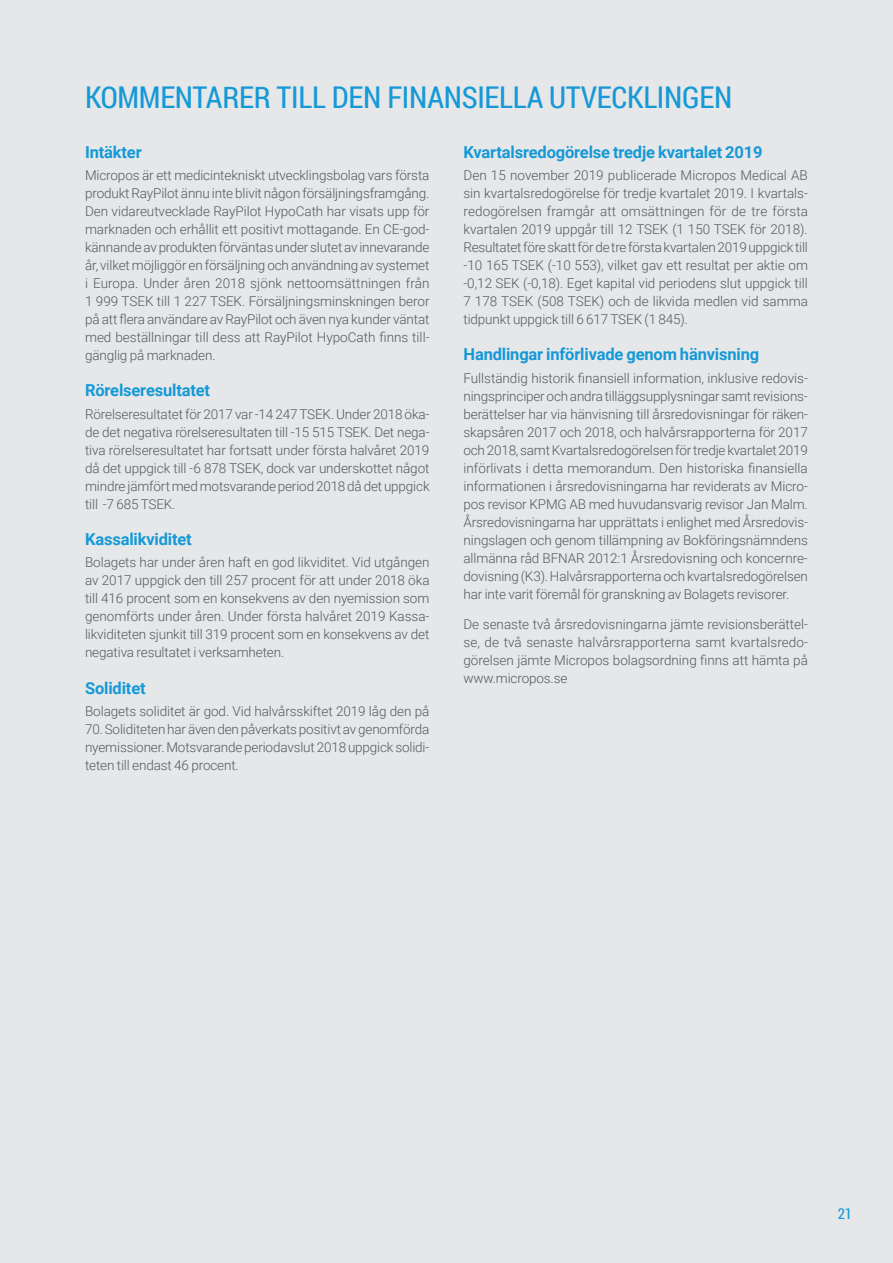
<style>
.page{position:relative;width:893px;height:1263px;background:#e6e7e9}
.page>*{position:absolute;margin:0;border:0;box-sizing:border-box;transform-origin:0 0}
.t1{font:30px "Roboto Condensed";letter-spacing:-.01em;color:#1599d7}
.t2{font:700 16.5px "Roboto";letter-spacing:-.01em;color:#1599d7}
.t3{font:15px "Roboto Condensed";color:#1599d7}
.t4{font:300 13.5px/18px "Roboto";letter-spacing:-.01em;color:#57585a;text-align:justify}
</style>
<div class="page">
<h1 class="t1" style="left:85px;top:76px;width:649px">KOMMENTARER TILL DEN FINANSIELLA UTVECKLINGEN</h1>
<p class="t2" style="left:85px;top:140px;width:58px">Intäkter</p>
<p class="t4" style="left:85px;top:166px;width:346px">Micropos är ett medicintekniskt utvecklingsbolag vars första produkt RayPilot ännu inte blivit någon försäljningsframgång.<br>Den vidareutvecklade RayPilot HypoCath har visats upp för marknaden och erhållit ett positivt mottagande. En CE-god&shy;kännande av produkten förväntas under slutet av innevarande år, vilket möjliggör en försäljning och användning av systemet i Europa. Under åren 2018 sjönk nettoomsättningen från 1 999 TSEK till 1 227 TSEK. Försäljningsminskningen beror på att flera användare av RayPilot och även nya kunder väntat med beställningar till dess att RayPilot HypoCath finns till&shy;gänglig på marknaden.</p>
<p class="t2" style="left:85px;top:379px;width:127px">Rörelseresultatet</p>
<p class="t4" style="left:85px;top:404px;width:346px">Rörelseresultatet för 2017 var -14 247 TSEK. Under 2018 öka&shy;de det negativa rörelseresultaten till -15 515 TSEK. Det nega&shy;tiva rörelseresultatet har fortsatt under första halvåret 2019 då det uppgick till -6 878 TSEK, dock var underskottet något mindre jämfört med motsvarande period 2018 då det uppgick till -7 685 TSEK.</p>
<p class="t2" style="left:85px;top:528px;width:108px">Kassalikviditet</p>
<p class="t4" style="left:85px;top:553px;width:346px">Bolagets har under åren haft en god likviditet. Vid utgången av 2017 uppgick den till 257 procent för att under 2018 öka till 416 procent som en konsekvens av den nyemission som genomförts under åren. Under första halvåret 2019 Kassa&shy;likviditeten sjunkit till 319 procent som en konsekvens av det negativa resultatet i verksamheten.</p>
<p class="t2" style="left:85px;top:676px;width:62px">Soliditet</p>
<p class="t4" style="left:85px;top:702px;width:346px">Bolagets soliditet är god. Vid halvårsskiftet 2019 låg den på</p>
<p class="t4" style="left:85px;top:720px;width:346px">70. Soliditeten har även den påverkats positivt av genomförda nyemissioner. Motsvarande periodavslut 2018 uppgick solidi&shy;teten till endast 46 procent.</p>
<p class="t2" style="left:463px;top:140px;width:301px">Kvartalsredogörelse tredje kvartalet 2019</p>
<p class="t4" style="left:463px;top:166px;width:346px">Den 15 november 2019 publicerade Micropos Medical AB sin kvartalsredogörelse för tredje kvartalet 2019. I kvartals&shy;redogörelsen framgår att omsättningen för de tre första kvartalen 2019 uppgår till 12 TSEK (1 150 TSEK för 2018).<br>Resultatet före skatt för de tre första kvartalen 2019 uppgick till -10 165 TSEK (-10 553), vilket gav ett resultat per aktie om -0,12 SEK (-0,18). Eget kapital vid periodens slut uppgick till 7 178 TSEK (508 TSEK) och de likvida medlen vid samma tidpunkt uppgick till 6 617 TSEK (1 845).</p>
<p class="t2" style="left:463px;top:343px;width:297px">Handlingar införlivade genom hänvisning</p>
<p class="t4" style="left:463px;top:368px;width:346px">Fullständig historik finansiell information, inklusive redovis&shy;ningsprinciper och andra tilläggsupplysningar samt revisions&shy;berättelser har via hänvisning till årsredovisningar för räken&shy;skapsåren 2017 och 2018, och halvårsrapporterna för 2017 och 2018, samt Kvartalsredogörelsen för tredje kvartalet 2019 införlivats i detta memorandum. Den historiska finansiella informationen i årsredovisningarna har reviderats av Micro&shy;pos revisor KPMG AB med huvudansvarig revisor Jan Malm.<br>Årsredovisningarna har upprättats i enlighet med Årsredovis&shy;ningslagen och genom tillämpning av Bokföringsnämndens allmänna råd BFNAR 2012:1 Årsredovisning och koncernre&shy;dovisning (K3). Halvårsrapporterna och kvartalsredogörelsen har inte varit föremål för granskning av Bolagets revisorer.</p>
<p class="t4" style="left:463px;top:615px;width:346px">De senaste två årsredovisningarna jämte revisionsberättel&shy;se, de två senaste halvårsrapporterna samt kvartalsredo&shy;görelsen jämte Micropos bolagsordning finns att hämta på www.micropos.se</p>
<p class="t3" style="left:838px;top:1203px;width:16px">21</p>
</div>
